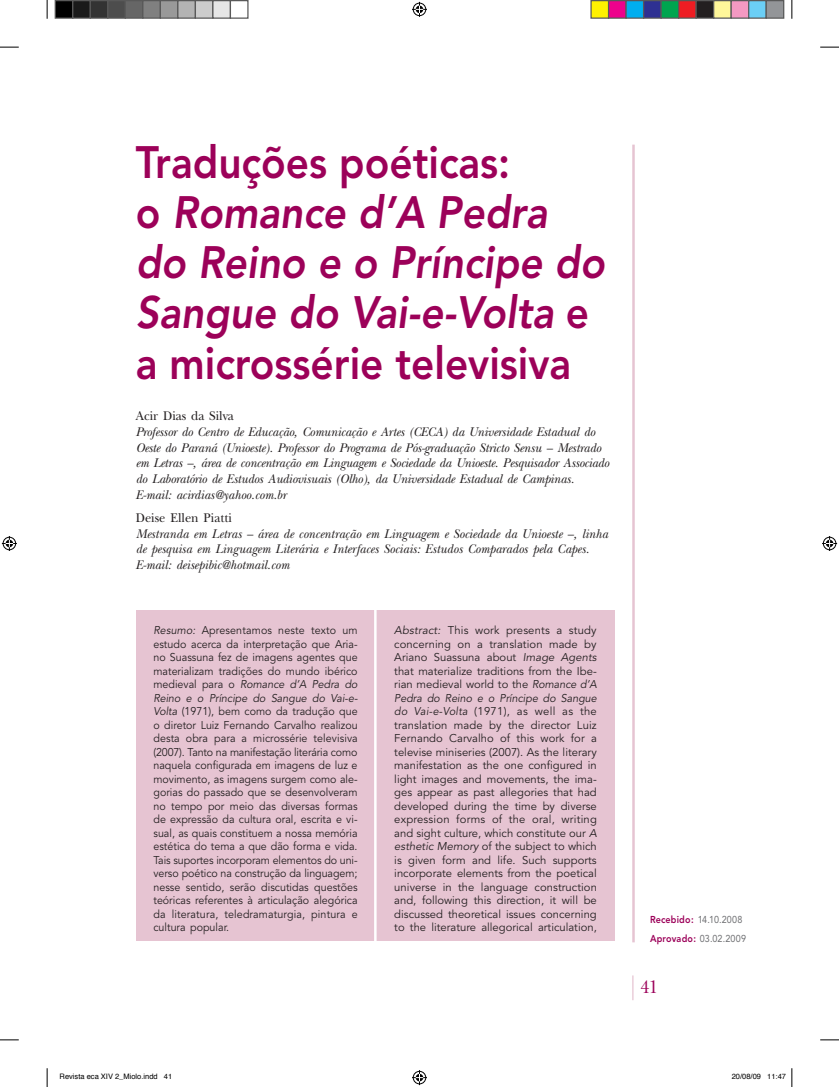
<style>
.page{position:relative;width:839px;height:1087px;background:#fff}
.page>*{position:absolute;margin:0;border:0;box-sizing:border-box;transform-origin:0 0}
.t1{font:italic 800 45px/50px "Avenir";color:#9c0159;scale:.9 1}
.t2{font:18.75px "New Baskerville";color:#9c0159;scale:.9 1}
.t3{font:italic 13.12px/15.8px "New Baskerville";letter-spacing:-.01em;color:#231f20;scale:.95 1}
.t4{font:13.12px "New Baskerville";color:#231f20;scale:.95 1}
.t5{font:11.25px/13.5px "Avenir";color:#231f20;text-align:justify;scale:.95 1}
.t6{font:11.25px/13.5px "Avenir";color:#231f20;text-align:justify}
.t7{font:10px/19.1px "Avenir";letter-spacing:.01em;color:#6c6d70;scale:.9 1}
.t8{font:7.5px "Helvetica";color:#000}
.s1{font-style:normal}
.s2{font-style:italic}
.s3{font-weight:800;color:#9c0159}
</style>
<div class="page">
<hr style="left:632px;top:145px;width:2px;height:797px;background:#e6c4d2">
<svg style="left:632px;top:975px;width:1px;height:25px"></svg>
<div style="left:136px;top:610px;width:478px;height:330px;background:#e6c4d2"></div>
<hr style="left:374px;top:603px;width:2px;height:342px;background:#fff">
<svg style="left:0;top:46px;width:19px;height:2px"></svg>
<svg style="left:820px;top:46px;width:18px;height:2px"></svg>
<svg style="left:0;top:1039px;width:19px;height:1px"></svg>
<svg style="left:820px;top:1039px;width:18px;height:1px"></svg>
<svg style="left:46px;top:0;width:2px;height:19px"></svg>
<svg style="left:46px;top:1068px;width:2px;height:18px"></svg>
<svg style="left:791px;top:0;width:1px;height:19px"></svg>
<svg style="left:412px;top:2px;width:15px;height:15px"></svg>
<svg style="left:412px;top:1070px;width:15px;height:14px"></svg>
<svg style="left:2px;top:536px;width:15px;height:15px"></svg>
<svg style="left:822px;top:536px;width:14px;height:15px"></svg>
<div style="left:55px;top:1px;width:18px;height:17px;background:#000"></div>
<div style="left:55px;top:0;width:18px;height:19px;border:1px solid #595959"></div>
<div style="left:73px;top:1px;width:17px;height:17px;background:#1a1a1a"></div>
<div style="left:72px;top:0;width:19px;height:19px;border:1px solid #595959"></div>
<div style="left:90px;top:1px;width:18px;height:17px;background:#333"></div>
<div style="left:90px;top:0;width:18px;height:19px;border:1px solid #595959"></div>
<div style="left:108px;top:1px;width:17px;height:17px;background:#4d4d4d"></div>
<div style="left:107px;top:0;width:19px;height:19px;border:1px solid #595959"></div>
<div style="left:125px;top:1px;width:18px;height:17px;background:#666"></div>
<div style="left:125px;top:0;width:18px;height:19px;border:1px solid #595959"></div>
<div style="left:143px;top:1px;width:17px;height:17px;background:#808080"></div>
<div style="left:142px;top:0;width:19px;height:19px;border:1px solid #595959"></div>
<div style="left:160px;top:1px;width:18px;height:17px;background:#999"></div>
<div style="left:160px;top:0;width:18px;height:19px;border:1px solid #595959"></div>
<div style="left:178px;top:1px;width:17px;height:17px;background:#b3b3b3"></div>
<div style="left:177px;top:0;width:19px;height:19px;border:1px solid #595959"></div>
<div style="left:195px;top:1px;width:18px;height:17px;background:#ccc"></div>
<div style="left:195px;top:0;width:18px;height:19px;border:1px solid #595959"></div>
<div style="left:213px;top:1px;width:17px;height:17px;background:#e6e6e6"></div>
<div style="left:212px;top:0;width:19px;height:19px;border:1px solid #595959"></div>
<div style="left:230px;top:0;width:18px;height:19px;border:1px solid #595959"></div>
<div style="left:591px;top:1px;width:17px;height:17px;background:#fff101"></div>
<div style="left:590px;top:0;width:19px;height:19px;border:1px solid #595959"></div>
<div style="left:608px;top:1px;width:18px;height:17px;background:#ed028c"></div>
<div style="left:607px;top:0;width:19px;height:19px;border:1px solid #595959"></div>
<div style="left:626px;top:1px;width:17px;height:17px;background:#00aeef"></div>
<div style="left:625px;top:0;width:19px;height:19px;border:1px solid #595959"></div>
<div style="left:643px;top:1px;width:18px;height:17px;background:#2e3092"></div>
<div style="left:642px;top:0;width:19px;height:19px;border:1px solid #595959"></div>
<div style="left:661px;top:1px;width:17px;height:17px;background:#00a54f"></div>
<div style="left:660px;top:0;width:19px;height:19px;border:1px solid #595959"></div>
<div style="left:678px;top:1px;width:18px;height:17px;background:#ee1d23"></div>
<div style="left:677px;top:0;width:19px;height:19px;border:1px solid #595959"></div>
<div style="left:696px;top:1px;width:17px;height:17px;background:#231f20"></div>
<div style="left:695px;top:0;width:19px;height:19px;border:1px solid #595959"></div>
<div style="left:713px;top:1px;width:18px;height:17px;background:#fff79a"></div>
<div style="left:712px;top:0;width:19px;height:19px;border:1px solid #595959"></div>
<div style="left:731px;top:1px;width:17px;height:17px;background:#f499c2"></div>
<div style="left:730px;top:0;width:19px;height:19px;border:1px solid #595959"></div>
<div style="left:748px;top:1px;width:18px;height:17px;background:#6bcff6"></div>
<div style="left:747px;top:0;width:19px;height:19px;border:1px solid #595959"></div>
<div style="left:766px;top:1px;width:17px;height:17px;background:#939598"></div>
<div style="left:765px;top:0;width:19px;height:19px;border:1px solid #595959"></div>
<svg style="left:791px;top:1068px;width:1px;height:18px"></svg>
<h1 class="t1" style="left:136px;top:138px;width:522px"><span class="s1">Traduções poéticas:<br>o</span> Romance d’A Pedra do Reino e o Príncipe do<br>Sangue do Vai-e-Volta <span class="s1">e a microssérie televisiva</span></h1>
<p class="t4" style="left:136px;top:408px;width:105px">Acir Dias da Silva</p>
<p class="t3" style="left:136px;top:424px;width:499px">Professor do Centro de Educação, Comunicação e Artes (CECA) da Universidade Estadual do Oeste do Paraná (Unioeste). Professor do Programa de Pós-graduação Stricto Sensu – Mestrado em Letras –, área de concentração em Linguagem e Sociedade da Unioeste. Pesquisador Associado do Laboratório de Estudos Audiovisuais (Olho), da Universidade Estadual de Campinas.<br>E-mail: acirdias@yahoo.com.br</p>
<p class="t4" style="left:136px;top:510px;width:103px">Deise Ellen Piatti</p>
<p class="t3" style="left:136px;top:525px;width:498px">Mestranda em Letras – área de concentração em Linguagem e Sociedade da Unioeste –, linha de pesquisa em Linguagem Literária e Interfaces Sociais: Estudos Comparados pela Capes.<br>E-mail: deisepibic@hotmail.com</p>
<p class="t5" style="left:153px;top:624px;width:216px"><span class="s2">Resumo:</span> Apresentamos neste texto um estudo acerca da interpretação que Aria&shy;no Suassuna fez de imagens agentes que materializam tradições do mundo ibérico medieval para o <span class="s2">Romance d’A Pedra do Reino e o Príncipe do Sangue do Vai-e-Volta</span> (1971), bem como da tradução que o diretor Luiz Fernando Carvalho realizou desta obra para a microssérie televisiva (2007). Tanto na manifestação literária como naquela configurada em imagens de luz e movimento, as imagens surgem como ale&shy;gorias do passado que se desenvolveram no tempo por meio das diversas formas de expressão da cultura oral, escrita e vi&shy;sual, as quais constituem a nossa memória estética do tema a que dão forma e vida.<br>Tais suportes incorporam elementos do uni&shy;verso poético na construção da linguagem; nesse sentido, serão discutidas questões teóricas referentes à articulação alegórica da literatura, teledramaturgia, pintura e cultura popular.</p>
<p class="t6" style="left:394px;top:624px;width:204px"><span class="s2">Abstract:</span> This work presents a study concerning on a translation made by Ariano Suassuna about <span class="s2">Image Agents </span>that materialize traditions from the Ibe&shy;rian medieval world to the <span class="s2">Romance d’A Pedra do Reino e o Príncipe do Sangue do Vai-e-Volta</span> (1971), as well as the translation made by the director Luiz Fernando Carvalho of this work for a televise miniseries (2007). As the literary manifestation as the one configured in light images and movements, the ima&shy;ges appear as past allegories that had developed during the time by diverse expression forms of the oral, writing and sight culture, which constitute our <span class="s2">A esthetic Memory</span> of the subject to which is given form and life. Such supports incorporate elements from the poetical universe in the language construction and, following this direction, it will be discussed theoretical issues concerning to the literature allegorical articulation,</p>
<p class="t7" style="left:649px;top:910px;width:108px"><span class="s3">Recebido:</span> 14.10.2008<br><span class="s3">Aprovado:</span> 03.02.2009</p>
<h2 class="t2" style="left:640px;top:975px;width:21px">41</h2>
<p class="t8" style="left:60px;top:1070px;width:114px">Revista eca XIV 2_Miolo.indd 41</p>
<p class="t8" style="left:731px;top:1070px;width:56px">20/08/09 11:47</p>
</div>
